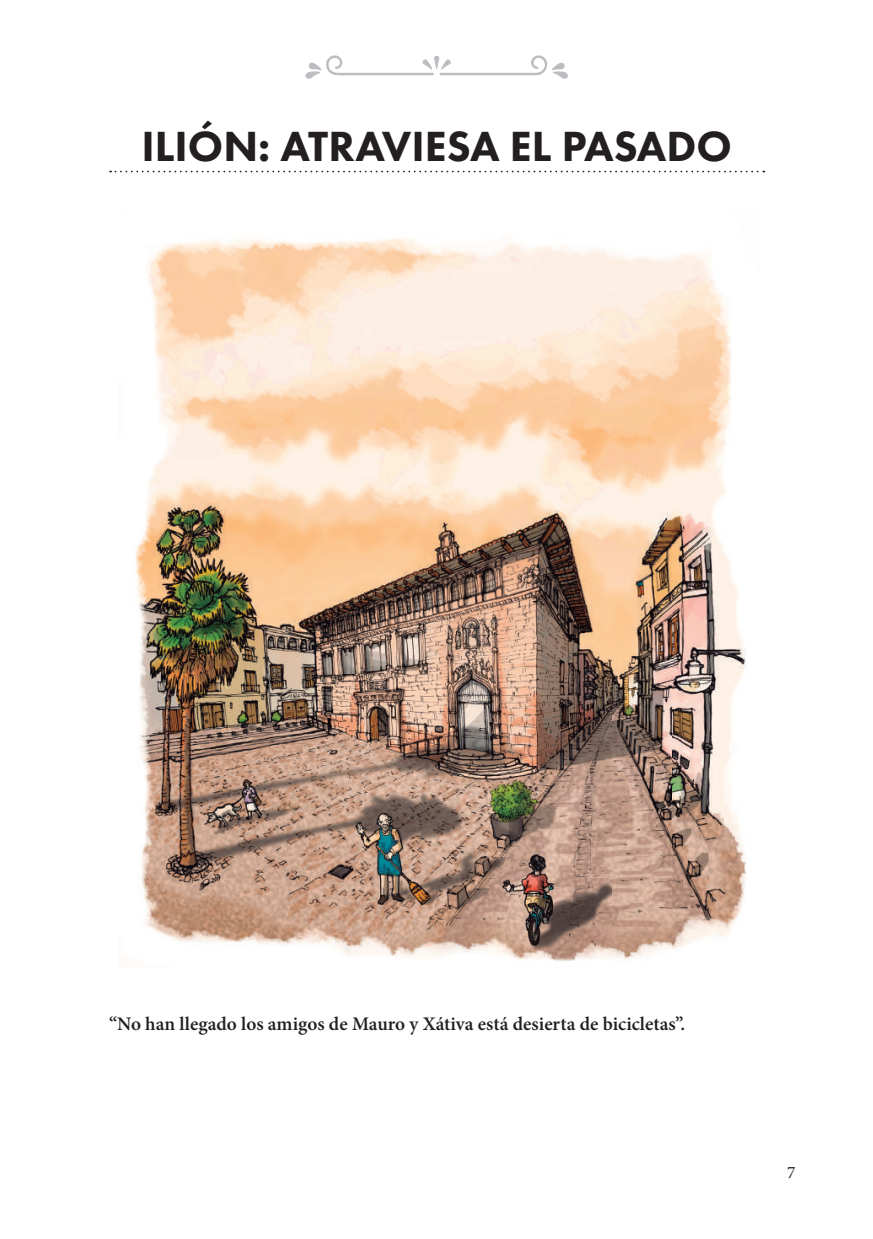
<style>
.page{position:relative;width:873px;height:1239px;background:#fff}
.page>*{position:absolute;margin:0;border:0;box-sizing:border-box;transform-origin:0 0}
.t1{font:800 43.75px "Futura PT";color:#231f20}
.t2{font:600 19.25px "Minion Pro";color:#231f20}
.t3{font:17.5px "Minion Pro";color:#231f20}
</style>
<div class="page">
<svg style="left:305px;top:55px;width:263px;height:24px"></svg>
<svg style="left:110px;top:171px;width:654px;height:1px"></svg>
<img style="left:135px;top:238px;width:537px;height:723px">
<img style="left:672px;top:253px;width:75px;height:696px">
<h1 class="t1" style="left:141px;top:119px;width:592px">ILIÓN: ATRAVIESA EL PASADO</h1>
<p class="t2" style="left:109px;top:1011px;width:577px">“No han llegado los amigos de Mauro y Xátiva está desierta de bicicletas”.</p>
<p class="t3" style="left:787px;top:1161px;width:10px">7</p>
</div>
